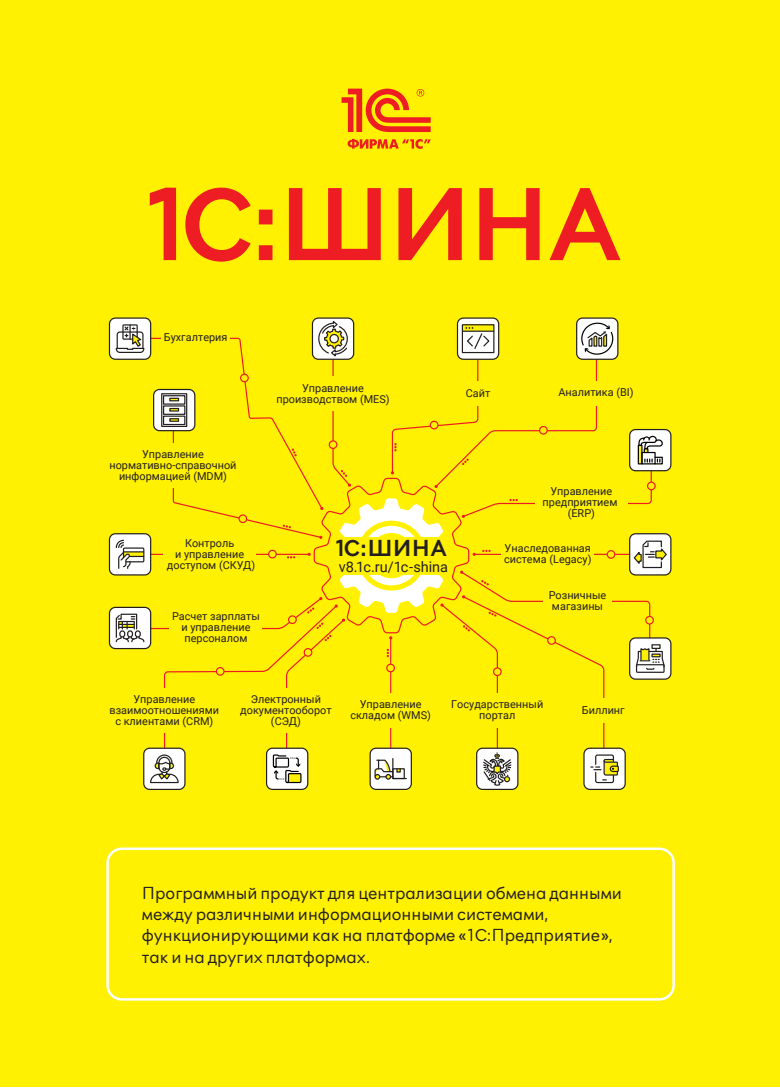
<style>
.page{position:relative;width:780px;height:1088px;background:#fff}
.page>*{position:absolute;margin:0;border:0;box-sizing:border-box;transform-origin:0 0}
.t1{font:600 118.75px "One Second";letter-spacing:-.055em;color:#ee1d23}
.t2{font:600 26.62px "One Second";letter-spacing:-.02em;color:#231f20}
.t3{font:20px/21.2px "One Second";color:#231f20}
.t4{font:14.5px "Roboto";letter-spacing:-.005em;color:#231f20}
.t5{font:10.88px/10.9px "Roboto";color:#231f20;text-align:center}
</style>
<div class="page">
<div style="left:0;top:0;width:779px;height:1087px;background:#fff101"></div>
<svg style="left:341px;top:89px;width:89px;height:43px"></svg>
<svg style="left:347px;top:139px;width:83px;height:10px"></svg>
<div style="left:629px;top:429px;width:41px;height:42px;background:#fff;border-radius:6px"></div>
<div style="left:629px;top:429px;width:42px;height:42px;border:1px solid #231f20;border-radius:6px"></div>
<div style="left:629px;top:638px;width:41px;height:41px;background:#fff;border-radius:6px"></div>
<div style="left:629px;top:637px;width:42px;height:43px;border:1px solid #231f20;border-radius:6px"></div>
<div style="left:629px;top:534px;width:41px;height:41px;background:#fff;border-radius:6px"></div>
<div style="left:629px;top:533px;width:42px;height:42px;border:1px solid #231f20;border-radius:6px"></div>
<div style="left:109px;top:534px;width:42px;height:41px;background:#fff;border-radius:6px"></div>
<div style="left:109px;top:533px;width:42px;height:42px;border:1px solid #231f20;border-radius:6px"></div>
<div style="left:576px;top:317px;width:42px;height:43px;border:1px solid #231f20;border-radius:6px"></div>
<div style="left:457px;top:317px;width:42px;height:43px;border:1px solid #231f20;border-radius:6px"></div>
<div style="left:109px;top:318px;width:42px;height:41px;background:#fff;border-radius:6px"></div>
<div style="left:109px;top:317px;width:42px;height:43px;border:1px solid #231f20;border-radius:6px"></div>
<div style="left:109px;top:607px;width:42px;height:41px;background:#fff;border-radius:6px"></div>
<div style="left:109px;top:607px;width:42px;height:42px;border:1px solid #231f20;border-radius:6px"></div>
<div style="left:312px;top:317px;width:42px;height:43px;border:1px solid #231f20;border-radius:6px"></div>
<svg style="left:115px;top:319px;width:552px;height:471px"></svg>
<div style="left:106px;top:847px;width:568px;height:153px;border:2px solid #fff;border-radius:14px"></div>
<p class="t1" style="left:142px;top:170px;width:481px">1С:ШИНА</p>
<p class="t5" style="left:164px;top:332px;width:65px">Бухгалтерия</p>
<p class="t5" style="left:109px;top:448px;width:128px">Управление нормативно-справочной информацией (MDM)</p>
<p class="t5" style="left:276px;top:382px;width:115px">Управление производством (MES)</p>
<p class="t5" style="left:167px;top:537px;width:90px">Контроль<br>и управление доступом (СКУД)</p>
<p class="t5" style="left:172px;top:610px;width:89px">Расчет зарплаты и управление персоналом</p>
<p class="t2" style="left:335px;top:536px;width:113px">1С:ШИНА</p>
<p class="t4" style="left:338px;top:557px;width:111px">v8.1c.ru/1c-shina</p>
<p class="t5" style="left:466px;top:387px;width:26px">Сайт</p>
<p class="t5" style="left:558px;top:387px;width:77px">Аналитика (BI)</p>
<p class="t5" style="left:542px;top:485px;width:76px">Управление предприятием (ERP)</p>
<p class="t5" style="left:504px;top:542px;width:89px;text-align:left">Унаследованная система (Legacy)</p>
<p class="t5" style="left:548px;top:589px;width:59px">Розничные магазины</p>
<p class="t5" style="left:109px;top:693px;width:111px">Управление взаимоотношениями с клиентами (CRM)</p>
<p class="t5" style="left:240px;top:693px;width:93px">Электронный документооборот (СЭД)</p>
<p class="t5" style="left:350px;top:699px;width:82px">Управление складом (WMS)</p>
<p class="t5" style="left:451px;top:699px;width:93px">Государственный портал</p>
<p class="t5" style="left:582px;top:704px;width:44px">Биллинг</p>
<p class="t3" style="left:142px;top:882px;width:481px">Программный продукт для централизации обмена данными между различными информационными системами, функционирующими как на платформе «1С:Предприятие», так и на других платформах.</p>
</div>
